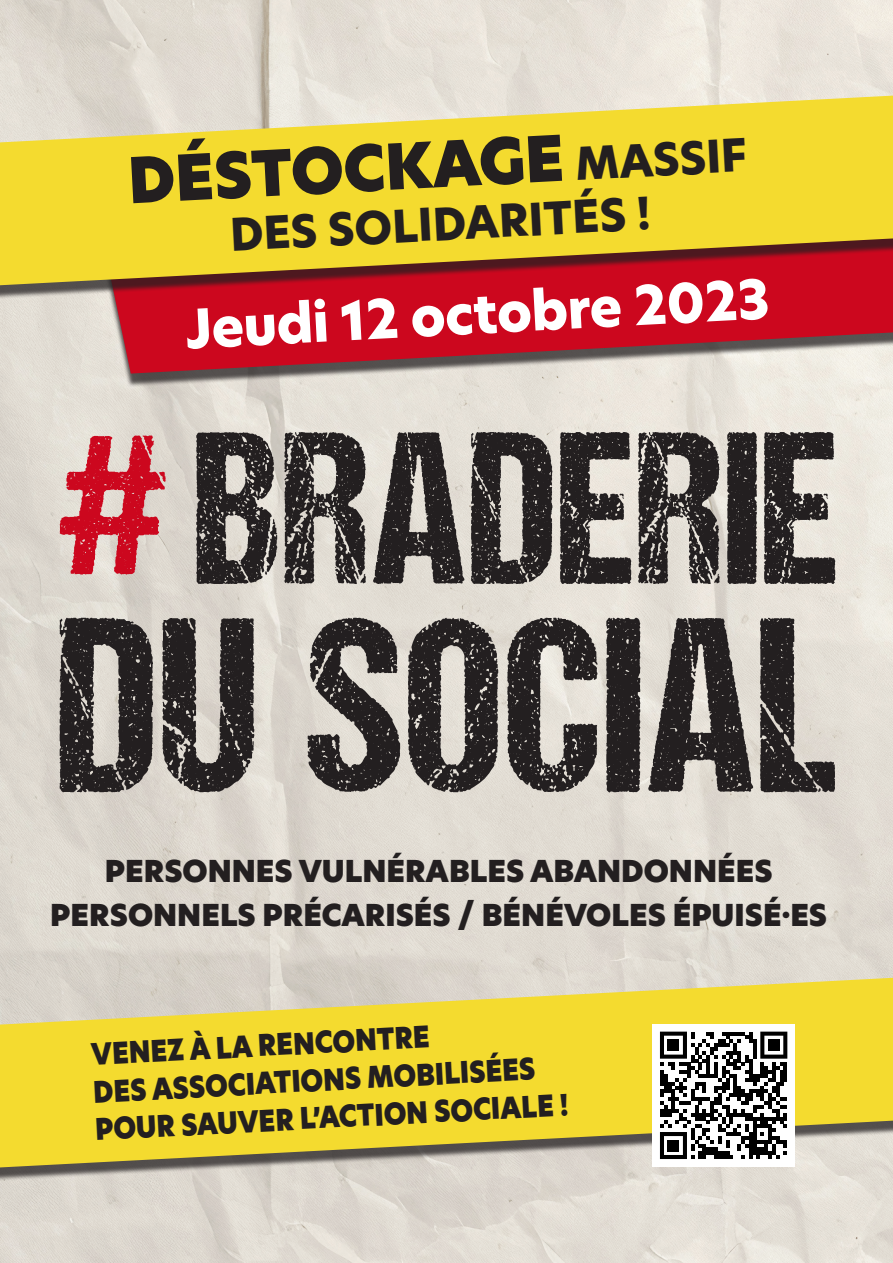
<style>
.page{position:relative;width:893px;height:1263px;background:#fff}
.page>*{position:absolute;margin:0;border:0;box-sizing:border-box;transform-origin:0 0}
.t1{font:249.15px "DCC Ash";letter-spacing:.01em;color:#231f20;scale:.91 1}
.t2{font:217.05px "DCC Ash";letter-spacing:.01em;color:#231f20;scale:.91 1}
.t3{font:206.55px "DCC Ash";color:#cc071e;scale:1.2 1}
.t4{font:61.8px "Hero New Super";color:#231f20}
.t5{font:800 52.95px "Hero New";color:#fff}
.t6{font:800 44.1px "Hero New";color:#231f20}
.t7{font:29.55px "Hero New Super";color:#231f20}
.t8{font:29.25px "Hero New Super";color:#231f20;scale:.91 1}
.s1{font-family:"Hero New";font-weight:800;font-size:44.1px}
</style>
<div class="page">
<img style="left:0;top:0;width:893px;height:1263px">
<div style="left:0;top:980px;width:893px;height:205px;background:#231f20;opacity:.75"></div>
<svg style="left:0;top:978px;width:893px;height:189px;background:#e7d34f"></svg>
<div style="left:652px;top:1024px;width:143px;height:143px;background:#fff"></div>
<svg style="left:660px;top:1032px;width:127px;height:127px"></svg>
<div style="left:668px;top:1039px;width:11px;height:12px;background:#000"></div>
<div style="left:768px;top:1039px;width:12px;height:12px;background:#000"></div>
<div style="left:668px;top:1140px;width:11px;height:11px;background:#000"></div>
<div style="left:101px;top:209px;width:792px;height:178px;background:#231f20;opacity:.75"></div>
<svg style="left:105px;top:302px;width:788px;height:73px;background:#c33a48"></svg>
<div style="left:0;top:98px;width:893px;height:204px;background:#231f20;opacity:.75"></div>
<svg style="left:0;top:96px;width:893px;height:189px;background:#e7c241"></svg>
<p class="t4" style="left:126px;top:138px;width:621px;rotate:-3deg">DÉSTOCKAGE <span class="s1">MASSIF</span></p>
<p class="t6" style="left:229px;top:205px;width:422px;rotate:-3deg">DES SOLIDARITÉS !</p>
<p class="t5" style="left:184px;top:293px;width:586px;rotate:-3deg">Jeudi 12 octobre 2023</p>
<p class="t3" style="left:57px;top:392px;width:95px">#</p>
<p class="t2" style="left:194px;top:392px;width:710px">BRADERIE</p>
<p class="t1" style="left:57px;top:572px;width:860px">DU SOCIAL</p>
<p class="t7" style="left:105px;top:850px;width:669px">PERSONNES VULNÉRABLES ABANDONNÉES</p>
<p class="t7" style="left:50px;top:895px;width:778px">PERSONNELS PRÉCARISÉS / BÉNÉVOLES ÉPUISÉ.ES</p>
<p class="t8" style="left:90px;top:1034px;width:374px;rotate:-3deg">VENEZ À LA RENCONTRE</p>
<p class="t8" style="left:92px;top:1072px;width:488px;rotate:-3deg">DES ASSOCIATIONS MOBILISÉES</p>
<p class="t8" style="left:94px;top:1109px;width:522px;rotate:-3deg">POUR SAUVER L’ACTION SOCIALE !</p>
</div>
